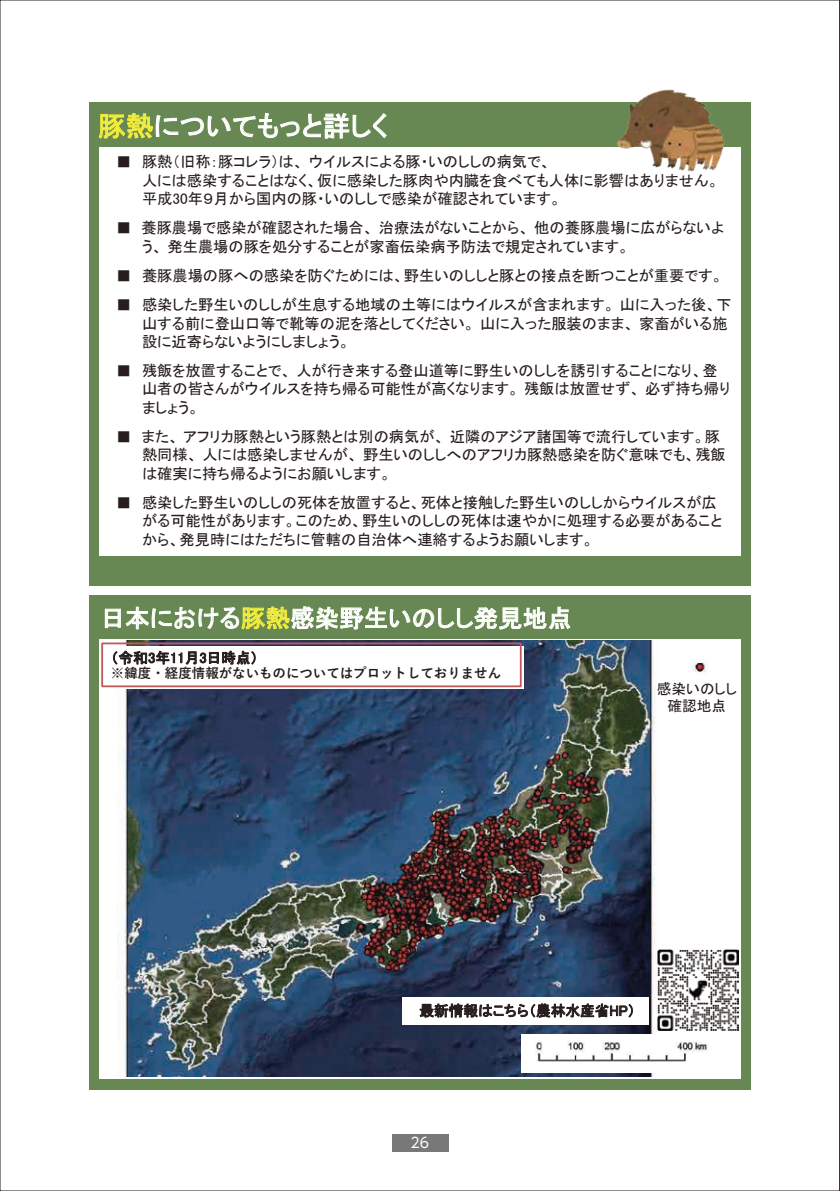
<style>
.page{position:relative;width:840px;height:1191px;background:#fff}
.page>*{position:absolute;margin:0;border:0;box-sizing:border-box;transform-origin:0 0}
.t1{font:27.6px "MS P Gothic";letter-spacing:.005em;color:#fff}
.t2{font:24.4px "MS P Gothic";letter-spacing:.005em;color:#fff}
.t3{font:15.2px/18.4px "MS P Gothic";color:#261d1c}
.t4{font:14.6px/17.6px "MS P Gothic";color:#261d1c;text-align:center}
.t5{font:14.2px "UD Shin Go Pr 6";color:#fff}
.t6{font:700 13.4px "Yu Gothic";color:#261d1c}
.s1{color:#f1ec3d}
</style>
<div class="page">
<div style="left:391px;top:1134px;width:57px;height:17px;background:#787879"></div>
<div style="left:89px;top:102px;width:661px;height:483px;background:#678852"></div>
<div style="left:99px;top:147px;width:641px;height:408px;background:#fff"></div>
<div style="left:89px;top:595px;width:661px;height:494px;background:#678852"></div>
<div style="left:99px;top:639px;width:641px;height:439px;background:#fff"></div>
<img style="left:617px;top:89px;width:108px;height:83px">
<img style="left:118px;top:640px;width:542px;height:436px">
<img style="left:692px;top:660px;width:15px;height:12px">
<img style="left:521px;top:1034px;width:187px;height:38px">
<div style="left:105px;top:645px;width:419px;height:43px;background:#fff"></div>
<div style="left:101px;top:642px;width:420px;height:45px;border:2px solid #c05b5b"></div>
<div style="left:402px;top:996px;width:246px;height:28px;background:#fff"></div>
<img style="left:657px;top:949px;width:81px;height:81px">
<svg style="left:839px;top:0;width:1px;height:1191px"></svg>
<h1 class="t1" style="left:98px;top:112px;width:291px"><span class="s1">豚熱</span>についてもっと詳しく</h1>
<p class="t3" style="left:142px;top:153px;width:578px;text-indent:-26px">■ 豚熱（旧称：豚コレラ）は、ウイルスによる豚・いのししの病気で、<br>人には感染することはなく、仮に感染した豚肉や内臓を食べても人体に影響はありません。平成30年９月から国内の豚・いのししで感染が確認されています。</p>
<p class="t3" style="left:142px;top:219px;width:583px;text-indent:-26px">■ 養豚農場で感染が確認された場合、治療法がないことから、他の養豚農場に広がらないよう、発生農場の豚を処分することが家畜伝染病予防法で規定されています。</p>
<p class="t3" style="left:116px;top:266px;width:608px">■ 養豚農場の豚への感染を防ぐためには、野生いのししと豚との接点を断つことが重要です。</p>
<p class="t3" style="left:142px;top:295px;width:591px;text-indent:-26px">■ 感染した野生いのししが生息する地域の土等にはウイルスが含まれます。山に入った後、下山する前に登山口等で靴等の泥を落としてください。山に入った服装のまま、家畜がいる施設に近寄らないようにしましょう。</p>
<p class="t3" style="left:142px;top:361px;width:589px;text-indent:-26px">■ 残飯を放置することで、人が行き来する登山道等に野生いのししを誘引することになり、登山者の皆さんがウイルスを持ち帰る可能性が高くなります。残飯は放置せず、必ず持ち帰りましょう。</p>
<p class="t3" style="left:142px;top:427px;width:585px;text-indent:-26px">■ また、アフリカ豚熱という豚熱とは別の病気が、近隣のアジア諸国等で流行しています。豚熱同様、人には感染しませんが、野生いのししへのアフリカ豚熱感染を防ぐ意味でも、残飯は確実に持ち帰るようにお願いします。</p>
<p class="t3" style="left:142px;top:493px;width:581px;text-indent:-26px">■ 感染した野生いのししの死体を放置すると、死体と接触した野生いのししからウイルスが広がる可能性があります。このため、野生いのししの死体は速やかに処理する必要があることから、発見時にはただちに管轄の自治体へ連絡するようお願いします。</p>
<h2 class="t2" style="left:100px;top:606px;width:472px">日本における<span class="s1">豚熱</span>感染野生いのしし発見地点</h2>
<p class="t4" style="left:111px;top:649px;width:148px">（令和3年11月3日時点）</p>
<p class="t6" style="left:111px;top:665px;width:391px">※緯度・経度情報がないものについてはプロットしておりません</p>
<p class="t4" style="left:656px;top:679px;width:82px">感染いのしし確認地点</p>
<p class="t4" style="left:419px;top:1001px;width:217px">最新情報はこちら（農林水産省HP）</p>
<p class="t5" style="left:410px;top:1131px;width:20px">26</p>
</div>
